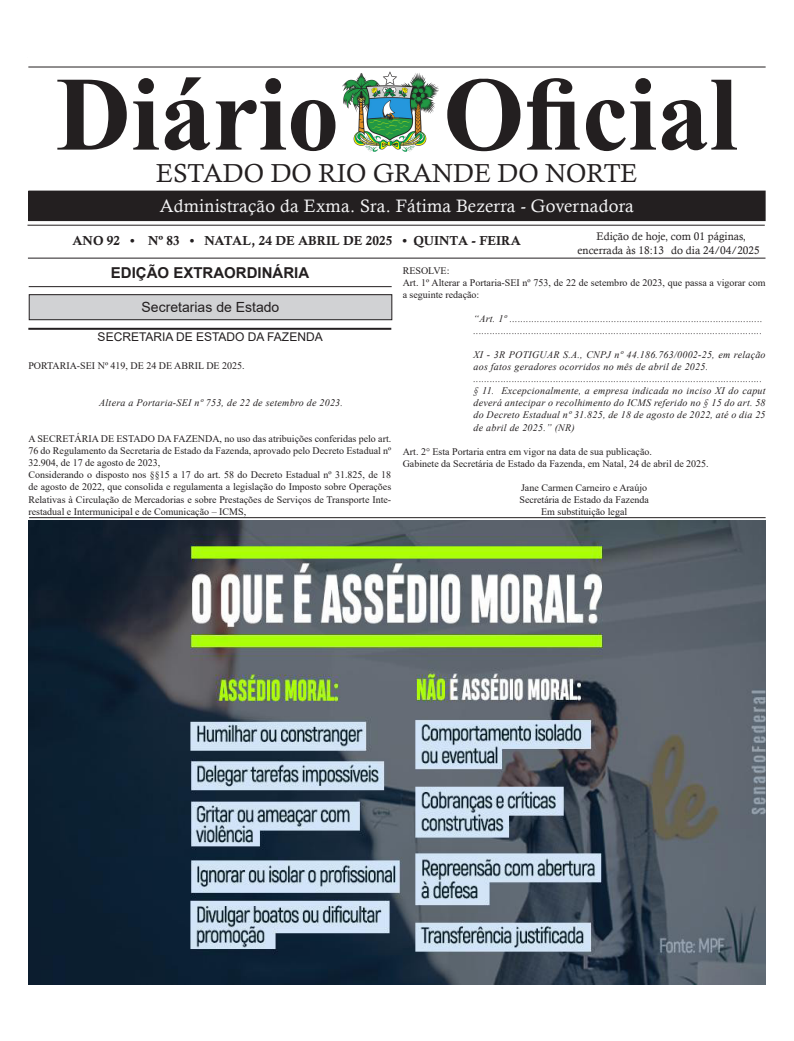
<style>
.page{position:relative;width:794px;height:1041px;background:#fff}
.page>*{position:absolute;margin:0;border:0;box-sizing:border-box;transform-origin:0 0}
.t1{font:700 105.5px "Times New Roman";color:#231f20}
.t2{font:26px "Calisto";color:#231f20}
.t3{font:18px "Calisto";letter-spacing:.01em;color:#f5f5f6}
.t4{font:700 15px "Arial";color:#231f20}
.Titulo_Procuradoria{font:14px "Arial";color:#231f20}
.t5{font:13px "Calis MT Bol";color:#231f20}
.titulo_secretaria{font:12px "Arial";color:#231f20}
.Texto_Comum{font:11px "Calisto";color:#231f20}
.Texto_Comum-2{font:10px/12.1px "Times New Roman";color:#231f20;text-align:justify}
.Adentamento{font:italic 10px/12px "Times New Roman";letter-spacing:.025em;color:#231f20}
</style>
<div class="page">
<hr style="left:28px;top:66px;width:737px;height:1px;background:#231f20">
<hr style="left:28px;top:328px;width:363px;height:2px;background:#231f20">
<div style="left:29px;top:191px;width:736px;height:29px;background:#231f20"></div>
<div style="left:28px;top:190px;width:737px;height:31px;border:1px solid #231f20"></div>
<img style="left:342px;top:71px;width:96px;height:80px">
<hr style="left:28px;top:225px;width:737px;height:1px;background:#231f20">
<div style="left:29px;top:294px;width:363px;height:26px;background:#d1d2d4"></div>
<div style="left:29px;top:294px;width:363px;height:26px;border:1px solid #231f20"></div>
<hr style="left:29px;top:286px;width:363px;height:1px;background:#231f20">
<hr style="left:29px;top:517px;width:736px;height:1px;background:#231f20">
<hr style="left:28px;top:257px;width:737px;height:1px;background:#231f20">
<img style="left:28px;top:520px;width:737px;height:464px">
<p class="t1" style="left:56px;top:38px;width:683px">Diário Oficial</p>
<p class="t2" style="left:156px;top:158px;width:483px">ESTADO DO RIO GRANDE DO NORTE</p>
<p class="t3" style="left:160px;top:195px;width:475px">Administração da Exma. Sra. Fátima Bezerra - Governadora</p>
<p class="t5" style="left:72px;top:233px;width:450px">ANO 92 • Nº 83 • NATAL, 24 DE ABRIL DE 2025 • QUINTA - FEIRA</p>
<p class="Texto_Comum" style="left:577px;top:244px;width:88px">encerrada às 18:13</p>
<p class="Texto_Comum" style="left:671px;top:244px;width:90px">do dia 24/04/2025</p>
<p class="Texto_Comum" style="left:596px;top:230px;width:151px">Edição de hoje, com 01 páginas,</p>
<p class="t4" style="left:111px;top:262px;width:200px">EDIÇÃO EXTRAORDINÁRIA</p>
<p class="Titulo_Procuradoria" style="left:142px;top:298px;width:139px">Secretarias de Estado</p>
<p class="titulo_secretaria" style="left:98px;top:328px;width:226px">SECRETARIA DE ESTADO DA FAZENDA</p>
<p class="Texto_Comum-2" style="left:28px;top:359px;width:218px">PORTARIA-SEI Nº 419, DE 24 DE ABRIL DE 2025.</p>
<p class="Adentamento" style="left:99px;top:396px;width:245px">Altera a Portaria-SEI nº 753, de 22 de setembro de 2023.</p>
<p class="Texto_Comum-2" style="left:28px;top:432px;width:364px">A SECRETÁRIA DE ESTADO DA FAZENDA, no uso das atribuições conferidas pelo art.<br>76 do Regulamento da Secretaria de Estado da Fazenda, aprovado pelo Decreto Estadual nº 32.904, de 17 de agosto de 2023,</p>
<p class="Texto_Comum-2" style="left:28px;top:468px;width:364px">Considerando o disposto nos §§15 a 17 do art. 58 do Decreto Estadual nº 31.825, de 18 de agosto de 2022, que consolida e regulamenta a legislação do Imposto sobre Operações Relativas à Circulação de Mercadorias e sobre Prestações de Serviços de Transporte Inte&shy;restadual e Intermunicipal e de Comunicação – ICMS,</p>
<p class="Texto_Comum-2" style="left:403px;top:264px;width:48px">RESOLVE:</p>
<p class="Texto_Comum-2" style="left:403px;top:276px;width:364px">Art. 1º Alterar a Portaria-SEI nº 753, de 22 de setembro de 2023, que passa a vigorar com a seguinte redação:</p>
<p class="Adentamento" style="left:473px;top:313px;width:290px">“Art. 1º ............................................................................................</p>
<p class="Adentamento" style="left:473px;top:325px;width:290px">.........................................................................................................</p>
<p class="Adentamento" style="left:473px;top:349px;width:293px">XI - 3R POTIGUAR S.A., CNPJ nº 44.186.763/0002-25, em relação aos fatos geradores ocorridos no mês de abril de 2025.</p>
<p class="Adentamento" style="left:473px;top:373px;width:290px">.........................................................................................................</p>
<p class="Adentamento" style="left:473px;top:385px;width:293px;text-align:justify">§ 11. Excepcionalmente, a empresa indicada no inciso XI do caput deverá antecipar o recolhimento do ICMS referido no § 15 do art. 58 do Decreto Estadual nº 31.825, de 18 de agosto de 2022, até o dia 25 de abril de 2025.” (NR)</p>
<p class="Texto_Comum-2" style="left:403px;top:445px;width:251px">Art. 2° Esta Portaria entra em vigor na data de sua publicação.</p>
<p class="Texto_Comum-2" style="left:403px;top:457px;width:308px">Gabinete da Secretária de Estado da Fazenda, em Natal, 24 de abril de 2025.</p>
<p class="Texto_Comum-2" style="left:521px;top:481px;width:128px">Jane Carmen Carneiro e Araújo</p>
<p class="Texto_Comum-2" style="left:519px;top:493px;width:131px">Secretária de Estado da Fazenda</p>
<p class="Texto_Comum-2" style="left:541px;top:505px;width:88px">Em substituição legal</p>
</div>
